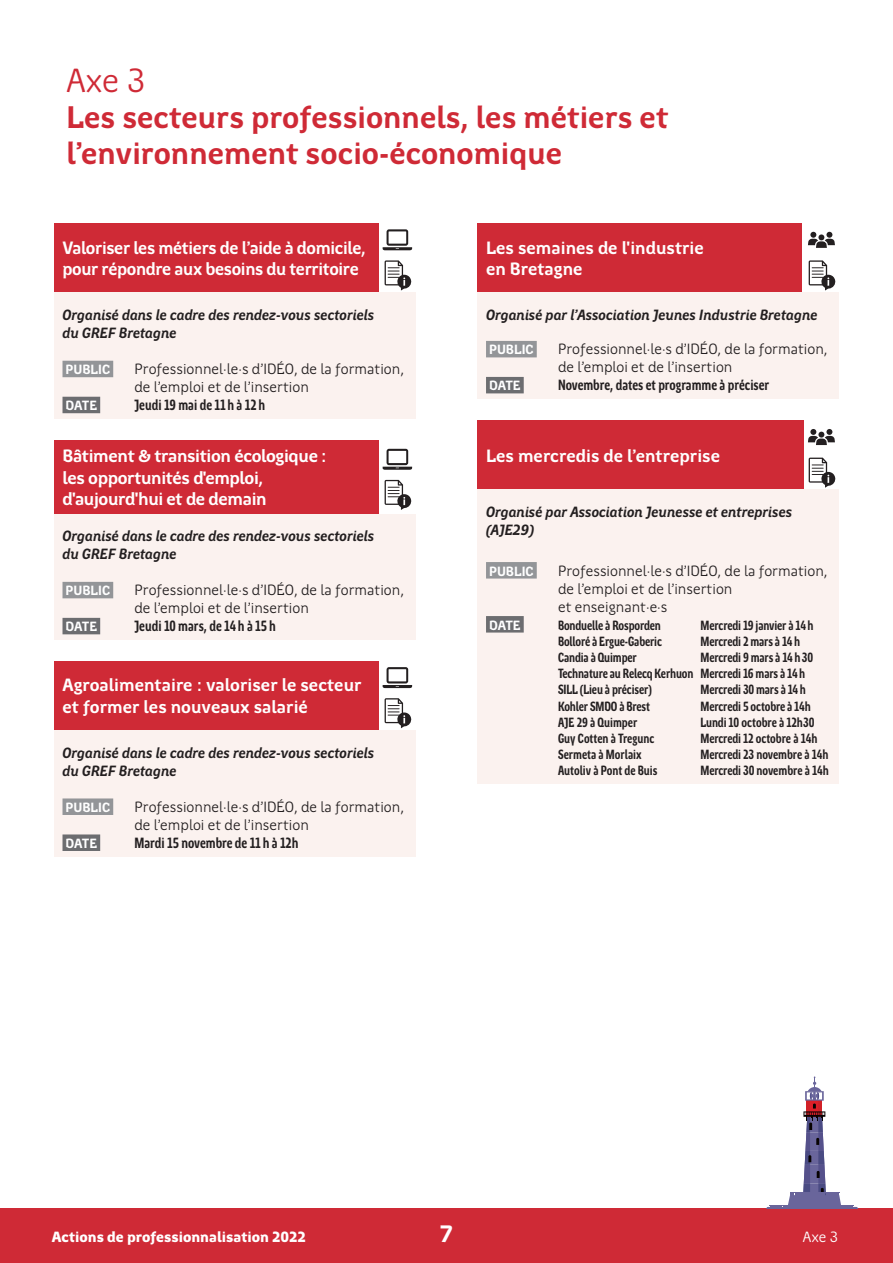
<style>
.page{position:relative;width:893px;height:1263px;background:#fff}
.page>*{position:absolute;margin:0;border:0;box-sizing:border-box;transform-origin:0 0}
.titre_page{font:33.9px "Region Bretagne New";color:#cf2a36}
.titre_page-2{font:700 31.5px/36px "Region Bretagne New";color:#cf2a36}
.ACTION_AXE1{font:700 24px "Region Bretagne New";color:#fff}
.ACTION_AXE1-2{font:700 18px/21.6px "Region Bretagne New";letter-spacing:-.02em;color:#fff}
.ACTION_AXE1-3{font:700 18px/21.6px "Region Bretagne New";color:#fff}
.intervenant{font:15px/18px "Region Bretagne New";color:#231f20}
.intervenant-2{font:italic 700 15px/18px "Region Bretagne New";letter-spacing:-.01em;color:#231f20}
.lieux_date{font:700 15px "Region Bretagne Cond New";color:#231f20}
.t1{font:900 15px "Region Bretagne New";color:#fff}
.titre_page-3{font:15px "Region Bretagne New";color:#fff}
.lieux_date-2{font:700 13.5px "Region Bretagne Cond New";letter-spacing:-.01em;color:#231f20}
.intervenant-3{font:700 13.5px "Region Bretagne New";color:#fff}
.lieux_date-3{font:700 13.5px "Region Bretagne New";color:#fff}
</style>
<div class="page">
<div style="left:0;top:1209px;width:893px;height:54px;background:#cf2a36"></div>
<div style="left:54px;top:292px;width:361px;height:127px;background:#fbf2ef"></div>
<div style="left:63px;top:361px;width:50px;height:16px;background:#939598"></div>
<div style="left:63px;top:397px;width:37px;height:16px;background:#6c6d70"></div>
<div style="left:54px;top:223px;width:327px;height:69px;background:#cf2a36"></div>
<div style="left:379px;top:223px;width:36px;height:69px;background:#fff"></div>
<svg style="left:385px;top:260px;width:27px;height:31px"></svg>
<svg style="left:383px;top:229px;width:29px;height:21px"></svg>
<div style="left:54px;top:513px;width:361px;height:127px;background:#fbf2ef"></div>
<div style="left:63px;top:582px;width:50px;height:16px;background:#939598"></div>
<div style="left:63px;top:618px;width:37px;height:16px;background:#6c6d70"></div>
<div style="left:54px;top:440px;width:327px;height:74px;background:#cf2a36"></div>
<div style="left:379px;top:440px;width:36px;height:74px;background:#fff"></div>
<svg style="left:385px;top:480px;width:27px;height:30px"></svg>
<svg style="left:383px;top:449px;width:29px;height:21px"></svg>
<div style="left:54px;top:730px;width:361px;height:126px;background:#fbf2ef"></div>
<div style="left:63px;top:798px;width:50px;height:17px;background:#939598"></div>
<div style="left:63px;top:834px;width:37px;height:17px;background:#6c6d70"></div>
<div style="left:54px;top:661px;width:327px;height:69px;background:#cf2a36"></div>
<div style="left:379px;top:661px;width:36px;height:69px;background:#fff"></div>
<svg style="left:385px;top:698px;width:27px;height:30px"></svg>
<svg style="left:383px;top:667px;width:29px;height:21px"></svg>
<div style="left:477px;top:292px;width:362px;height:107px;background:#fbf2ef"></div>
<div style="left:486px;top:341px;width:51px;height:16px;background:#939598"></div>
<div style="left:486px;top:377px;width:38px;height:16px;background:#6c6d70"></div>
<div style="left:477px;top:223px;width:327px;height:69px;background:#cf2a36"></div>
<div style="left:803px;top:223px;width:36px;height:69px;background:#fff"></div>
<svg style="left:808px;top:232px;width:27px;height:16px"></svg>
<svg style="left:809px;top:260px;width:27px;height:31px"></svg>
<svg style="left:808px;top:429px;width:27px;height:16px"></svg>
<svg style="left:809px;top:458px;width:27px;height:30px"></svg>
<div style="left:477px;top:489px;width:362px;height:295px;background:#fbf2ef"></div>
<div style="left:486px;top:562px;width:51px;height:16px;background:#939598"></div>
<div style="left:486px;top:616px;width:38px;height:16px;background:#6c6d70"></div>
<div style="left:477px;top:420px;width:327px;height:69px;background:#cf2a36"></div>
<svg style="left:766px;top:1076px;width:92px;height:133px"></svg>
<p class="titre_page" style="left:66px;top:62px;width:81px">Axe 3</p>
<p class="titre_page-2" style="left:66px;top:100px;width:604px">Les secteurs professionnels, les métiers et l’environnement socio-économique</p>
<p class="ACTION_AXE1-2" style="left:63px;top:237px;width:305px">Valoriser les métiers de l’aide à domicile, pour répondre aux besoins du territoire</p>
<p class="intervenant-2" style="left:63px;top:306px;width:313px">Organisé dans le cadre des rendez-vous sectoriels du GREF Bretagne</p>
<p class="intervenant-3" style="left:65px;top:362px;width:46px">PUBLIC</p>
<p class="intervenant" style="left:135px;top:360px;width:271px">Professionnel·le·s d’IDÉO, de la formation, de l’emploi et de l’insertion</p>
<p class="lieux_date-3" style="left:65px;top:398px;width:33px">DATE</p>
<p class="lieux_date" style="left:135px;top:397px;width:132px">Jeudi 19 mai de 11 h à 12 h</p>
<p class="ACTION_AXE1-2" style="left:63px;top:446px;width:266px">Bâtiment &amp; transition écologique : les opportunités d'emploi, d'aujourd'hui et de demain</p>
<p class="intervenant-2" style="left:63px;top:528px;width:313px">Organisé dans le cadre des rendez-vous sectoriels du GREF Bretagne</p>
<p class="intervenant-3" style="left:65px;top:583px;width:46px">PUBLIC</p>
<p class="intervenant" style="left:135px;top:582px;width:271px">Professionnel·le·s d’IDÉO, de la formation, de l’emploi et de l’insertion</p>
<p class="lieux_date-3" style="left:65px;top:619px;width:33px">DATE</p>
<p class="lieux_date" style="left:135px;top:618px;width:143px">Jeudi 10 mars, de 14 h à 15 h</p>
<p class="ACTION_AXE1-3" style="left:63px;top:675px;width:301px">Agroalimentaire : valoriser le secteur et former les nouveaux salarié</p>
<p class="intervenant-2" style="left:63px;top:744px;width:313px">Organisé dans le cadre des rendez-vous sectoriels du GREF Bretagne</p>
<p class="intervenant-3" style="left:65px;top:800px;width:46px">PUBLIC</p>
<p class="intervenant" style="left:135px;top:798px;width:271px">Professionnel·le·s d’IDÉO, de la formation, de l’emploi et de l’insertion</p>
<p class="lieux_date-3" style="left:65px;top:836px;width:33px">DATE</p>
<p class="lieux_date" style="left:135px;top:835px;width:165px">Mardi 15 novembre de 11 h à 12h</p>
<p class="ACTION_AXE1-3" style="left:486px;top:237px;width:219px">Les semaines de l'industrie en Bretagne</p>
<p class="intervenant-2" style="left:486px;top:306px;width:333px">Organisé par l’Association Jeunes Industrie Bretagne</p>
<p class="intervenant-3" style="left:489px;top:342px;width:46px">PUBLIC</p>
<p class="intervenant" style="left:558px;top:341px;width:271px">Professionnel·le·s d’IDÉO, de la formation, de l’emploi et de l’insertion</p>
<p class="lieux_date-3" style="left:489px;top:378px;width:33px">DATE</p>
<p class="lieux_date" style="left:558px;top:377px;width:213px">Novembre, dates et programme à préciser</p>
<p class="ACTION_AXE1-3" style="left:486px;top:445px;width:236px">Les mercredis de l’entreprise</p>
<p class="intervenant-2" style="left:486px;top:503px;width:308px">Organisé par Association Jeunesse et entreprises (AJE29)</p>
<p class="intervenant-3" style="left:489px;top:563px;width:46px">PUBLIC</p>
<p class="intervenant" style="left:558px;top:562px;width:271px">Professionnel·le·s d’IDÉO, de la formation, de l’emploi et de l’insertion<br>et enseignant·e·s</p>
<p class="lieux_date-3" style="left:489px;top:617px;width:33px">DATE</p>
<p class="lieux_date-2" style="left:558px;top:617px;width:104px">Bonduelle à Rosporden</p>
<p class="lieux_date-2" style="left:701px;top:617px;width:115px">Mercredi 19 janvier à 14h</p>
<p class="lieux_date-2" style="left:558px;top:634px;width:106px">Bolloré à Ergue-Gaberic</p>
<p class="lieux_date-2" style="left:701px;top:634px;width:101px">Mercredi 2 mars à 14h</p>
<p class="lieux_date-2" style="left:558px;top:650px;width:80px">Candia à Quimper</p>
<p class="lieux_date-2" style="left:701px;top:650px;width:114px">Mercredi 9 mars à 14h30</p>
<p class="lieux_date-2" style="left:558px;top:666px;width:249px">Technature au Relecq Kerhuon Mercredi 16 mars à 14h</p>
<p class="lieux_date-2" style="left:558px;top:682px;width:96px">SILL (Lieu à préciser)</p>
<p class="lieux_date-2" style="left:701px;top:682px;width:107px">Mercredi 30 mars à 14h</p>
<p class="lieux_date-2" style="left:558px;top:698px;width:93px">Kohler SMDO à Brest</p>
<p class="lieux_date-2" style="left:701px;top:698px;width:112px">Mercredi 5 octobre à 14h</p>
<p class="lieux_date-2" style="left:558px;top:715px;width:81px">AJE 29 à Quimper</p>
<p class="lieux_date-2" style="left:701px;top:715px;width:115px">Lundi 10 octobre à 12h30</p>
<p class="lieux_date-2" style="left:558px;top:731px;width:98px">Guy Cotten à Tregunc</p>
<p class="lieux_date-2" style="left:701px;top:731px;width:118px">Mercredi 12 octobre à 14h</p>
<p class="lieux_date-2" style="left:558px;top:747px;width:85px">Sermeta à Morlaix</p>
<p class="lieux_date-2" style="left:701px;top:747px;width:130px">Mercredi 23 novembre à 14h</p>
<p class="lieux_date-2" style="left:558px;top:763px;width:101px">Autoliv à Pont de Buis</p>
<p class="lieux_date-2" style="left:701px;top:763px;width:130px">Mercredi 30 novembre à 14h</p>
<p class="t1" style="left:52px;top:1228px;width:255px">Actions de professionnalisation 2022</p>
<p class="ACTION_AXE1" style="left:440px;top:1220px;width:14px">7</p>
<p class="titre_page-3" style="left:803px;top:1228px;width:37px">Axe 3</p>
</div>
